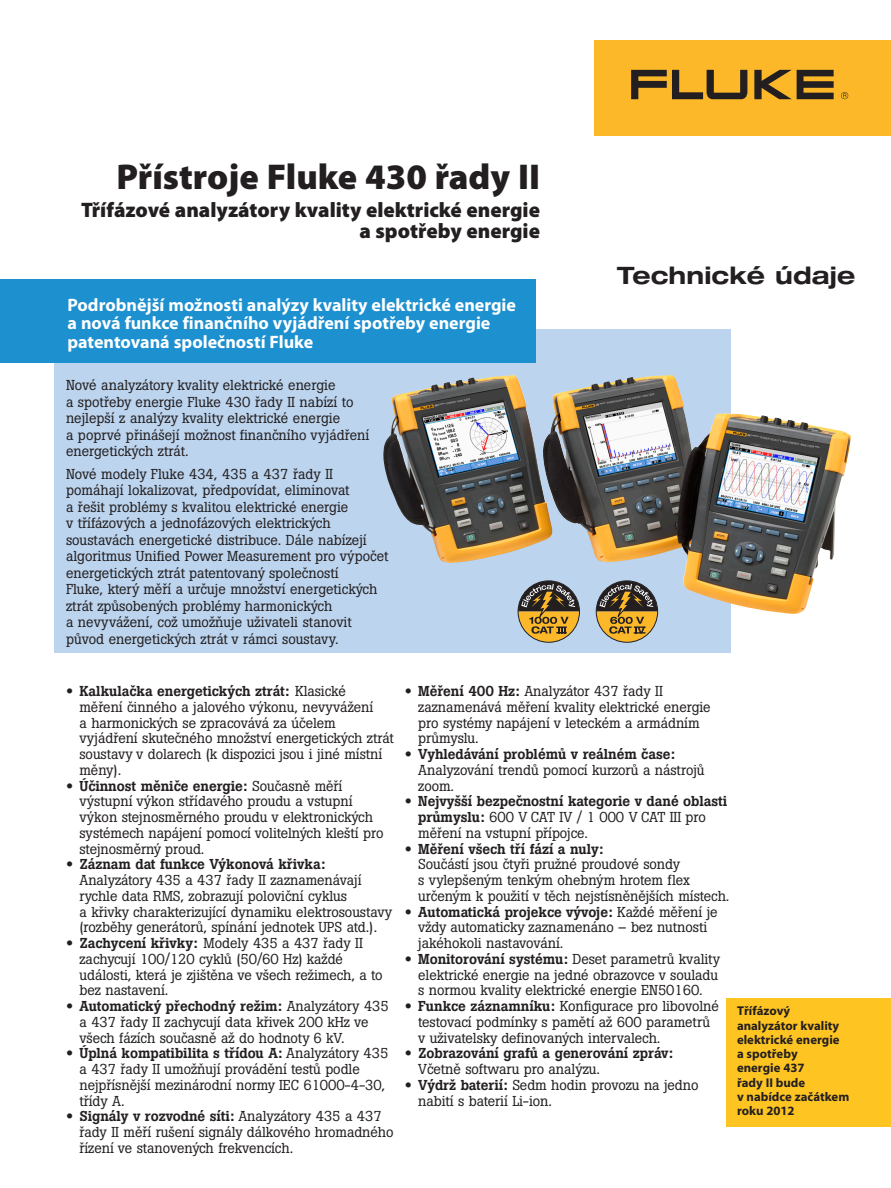
<style>
.page{position:relative;width:891px;height:1188px;background:#fff}
.page>*{position:absolute;margin:0;border:0;box-sizing:border-box;transform-origin:0 0}
.Subhead{font:900 36px "Myriad Pro";color:#231f20}
.Technical_Data{font:700 expanded 24px "Helvetica Neue LT Std";letter-spacing:.005em;color:#231f20}
.Subhead-2{font:900 21px/21px "Myriad Pro";color:#231f20;text-align:right}
.intro_subhead{font:700 18px/18.8px "Myriad Pro";color:#fff}
.Bullet_copy{font:14.25px/15.8px "Boton Pro";letter-spacing:-.005em;color:#231f20}
.intro_body{font:14.25px/16.5px "Boton Pro";color:#231f20}
.Bullet_copy-2{font:500 14.25px/15.8px "Boton Pro";letter-spacing:-.005em;color:#231f20}
.table_body{font:700 12.75px/14.2px "Myriad Pro";color:#231f20}
.s1{font-family:"Helvetica Neue LT Std";font-weight:700;font-stretch:expanded}
.s2{font-weight:500}
.s3{font-weight:400}
</style>
<div class="page">
<div style="left:726px;top:998px;width:165px;height:128px;background:#fec422"></div>
<svg style="left:54px;top:330px;width:676px;height:323px;background:#b2c5d8"></svg>
<div style="left:0;top:279px;width:536px;height:84px;background:#1d90d0"></div>
<div style="left:594px;top:40px;width:297px;height:96px;background:#fcb828"></div>
<svg style="left:754px;top:70px;width:80px;height:29px"></svg>
<svg style="left:631px;top:70px;width:117px;height:29px"></svg>
<svg style="left:841px;top:92px;width:7px;height:7px"></svg>
<svg style="left:596px;top:614px;width:61px;height:28px;background:#c49f4e"></svg>
<svg style="left:518px;top:581px;width:61px;height:61px;background:#a78e55"></svg>
<img style="left:542px;top:375px;width:309px;height:239px">
<p class="Subhead" style="left:117px;top:156px;width:425px">Přístroje Fluke 430 řady II</p>
<p class="Subhead-2" style="left:81px;top:200px;width:460px">Třífázové analyzátory kvality elektrické energie a spotřeby energie</p>
<p class="intro_subhead" style="left:68px;top:294px;width:450px">Podrobnější možnosti analýzy kvality elektrické energie a nová funkce finančního vyjádření spotřeby energie patentovaná společností Fluke</p>
<p class="intro_body" style="left:66px;top:377px;width:305px">Nové analyzátory kvality elektrické energie<br>a spotřeby energie Fluke 430 řady II nabízí to nejlepší z analýzy kvality elektrické energie<br>a poprvé přinášejí možnost finančního vyjádření energetických ztrát.</p>
<p class="intro_body" style="left:66px;top:465px;width:324px">Nové modely Fluke 434, 435 a 437 řady II pomáhají lokalizovat, předpovídat, eliminovat<br>a řešit problémy s kvalitou elektrické energie<br>v třífázových a jednofázových elektrických soustavách energetické distribuce. Dále nabízejí algoritmus Unified Power Measurement pro výpočet energetických ztrát patentovaný společností<br>Fluke, který měří a určuje množství energetických ztrát způsobených problémy harmonických<br>a nevyvážení, což umožňuje uživateli stanovit původ energetických ztrát v rámci soustavy.</p>
<p class="Technical_Data" style="left:617px;top:261px;width:240px">Technické údaje</p>
<p class="Bullet_copy" style="left:80px;top:683px;width:316px;text-indent:-14px"><span class="s1">•</span> <span class="s2">Kalkulačka energetických ztrát:</span> Klasické<br>měření činného a jalového výkonu, nevyvážení<br>a harmonických se zpracovává za účelem vyjádření skutečného množství energetických ztrát soustavy v dolarech (k dispozici jsou i jiné místní měny).</p>
<p class="Bullet_copy" style="left:80px;top:778px;width:305px;text-indent:-14px"><span class="s1">•</span> <span class="s2">Účinnost měniče energie:</span> Současně měří výstupní výkon střídavého proudu a vstupní výkon stejnosměrného proudu v elektronických systémech napájení pomocí volitelných kleští pro stejnosměrný proud.</p>
<p class="Bullet_copy" style="left:80px;top:857px;width:314px;text-indent:-14px"><span class="s1">•</span> <span class="s2">Záznam dat funkce Výkonová křivka:<br></span>Analyzátory 435 a 437 řady II zaznamenávají rychle data RMS, zobrazují poloviční cyklus<br>a křivky charakterizující dynamiku elektrosoustavy (rozběhy generátorů, spínání jednotek UPS atd.).</p>
<p class="Bullet_copy" style="left:80px;top:935px;width:305px;text-indent:-14px"><span class="s1">•</span> <span class="s2">Zachycení křivky:</span> Modely 435 a 437 řady II zachycují 100/120 cyklů (50/60 Hz) každé události, která je zjištěna ve všech režimech, a to bez nastavení.</p>
<p class="Bullet_copy" style="left:80px;top:998px;width:311px;text-indent:-14px"><span class="s1">•</span> <span class="s2">Automatický přechodný režim:</span> Analyzátory 435 a 437 řady II zachycují data křivek 200 kHz ve všech fázích současně až do hodnoty 6 kV.</p>
<p class="Bullet_copy" style="left:80px;top:1046px;width:310px;text-indent:-14px"><span class="s1">•</span> <span class="s2">Úplná kompatibilita s třídou A:</span> Analyzátory 435 a 437 řady II umožňují provádění testů podle nejpřísnější mezinárodní normy IEC 61000-4-30, třídy A.</p>
<p class="Bullet_copy" style="left:80px;top:1109px;width:316px;text-indent:-14px"><span class="s1">•</span> <span class="s2">Signály v rozvodné síti:</span> Analyzátory 435 a 437 řady II měří rušení signály dálkového hromadného řízení ve stanovených frekvencích.</p>
<p class="Bullet_copy" style="left:418px;top:683px;width:294px;text-indent:-14px"><span class="s1">•</span> <span class="s2">Měření 400 Hz:</span> Analyzátor 437 řady II zaznamenává měření kvality elektrické energie pro systémy napájení v leteckém a armádním průmyslu.</p>
<p class="Bullet_copy" style="left:418px;top:746px;width:288px;text-indent:-14px"><span class="s1">•</span> <span class="s2">Vyhledávání problémů v reálném čase:<br></span>Analyzování trendů pomocí kurzorů a nástrojů zoom.</p>
<p class="Bullet_copy-2" style="left:418px;top:794px;width:311px;text-indent:-14px"><span class="s1">•</span> Nejvyšší bezpečnostní kategorie v dané oblasti průmyslu: <span class="s3">600 V CAT IV / 1 000 V CAT III pro měření na vstupní přípojce.</span></p>
<p class="Bullet_copy" style="left:418px;top:841px;width:313px;text-indent:-14px"><span class="s1">•</span> <span class="s2">Měření všech tří fází a nuly:<br></span>Součástí jsou čtyři pružné proudové sondy<br>s vylepšeným tenkým ohebným hrotem flex určeným k použití v těch nejstísněnějších místech.</p>
<p class="Bullet_copy" style="left:418px;top:904px;width:301px;text-indent:-14px"><span class="s1">•</span> <span class="s2">Automatická projekce vývoje:</span> Každé měření je vždy automaticky zaznamenáno – bez nutnosti jakéhokoli nastavování.</p>
<p class="Bullet_copy" style="left:418px;top:951px;width:303px;text-indent:-14px"><span class="s1">•</span> <span class="s2">Monitorování systému:</span> Deset parametrů kvality elektrické energie na jedné obrazovce v souladu s normou kvality elektrické energie EN50160.</p>
<p class="Bullet_copy" style="left:418px;top:998px;width:302px;text-indent:-14px"><span class="s1">•</span> <span class="s2">Funkce záznamníku:</span> Konfigurace pro libovolné testovací podmínky s pamětí až 600 parametrů v uživatelsky definovaných intervalech.</p>
<p class="Bullet_copy-2" style="left:418px;top:1046px;width:257px;text-indent:-14px"><span class="s1">•</span> Zobrazování grafů a generování zpráv:<br><span class="s3">Včetně softwaru pro analýzu.</span></p>
<p class="Bullet_copy" style="left:418px;top:1077px;width:282px;text-indent:-14px"><span class="s1">•</span> <span class="s2">Výdrž baterií:</span> Sedm hodin provozu na jedno nabití s baterií Li-ion.</p>
<p class="table_body" style="left:737px;top:1003px;width:114px">Třífázový analyzátor kvality elektrické energie a spotřeby<br>energie 437<br>řady II bude<br>v nabídce začátkem roku 2012</p>
</div>
